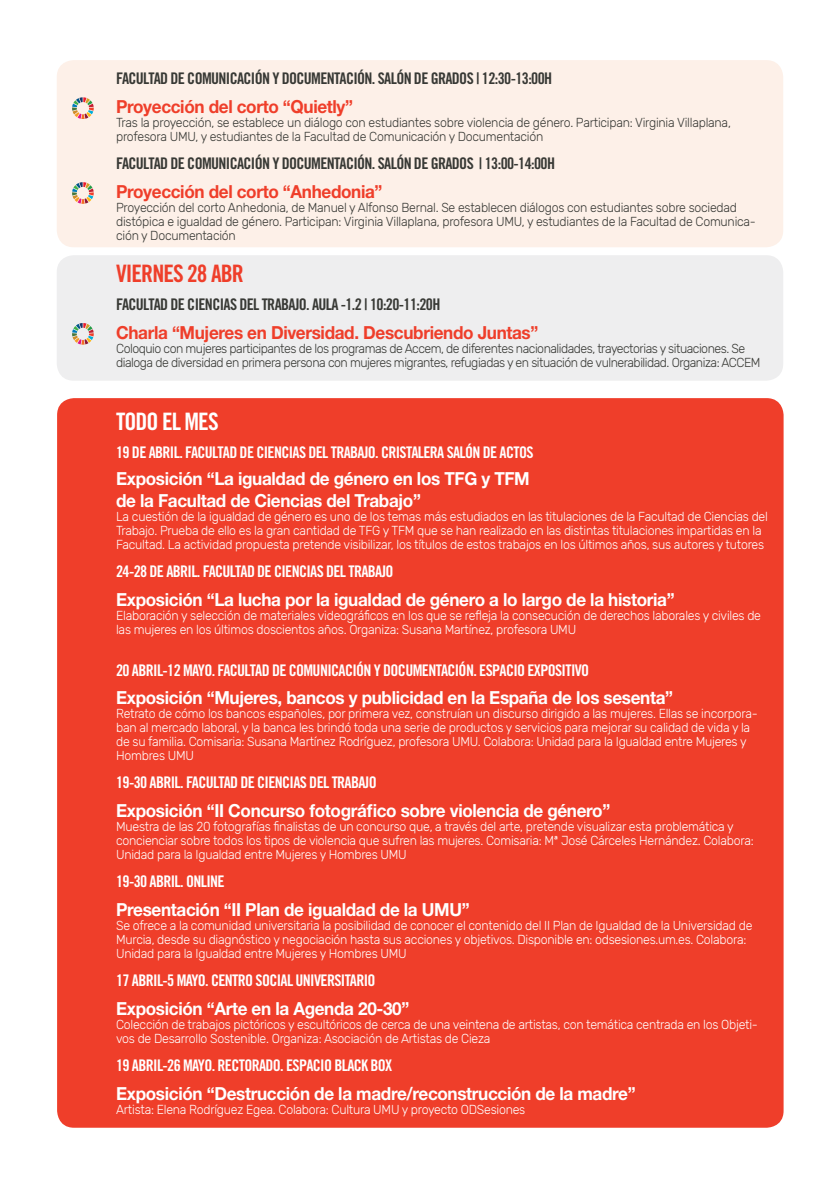
<style>
.page{position:relative;width:840px;height:1191px;background:#fff}
.page>*{position:absolute;margin:0;border:0;box-sizing:border-box;transform-origin:0 0}
.t1{font:24px "Trade Gothic LT Std Bd Cn 20";letter-spacing:-.04em;color:#ef3e2a}
.t2{font:24px "Trade Gothic LT Std Bd Cn 20";letter-spacing:-.04em;color:#fff}
.t3{font:700 18px/22px "Helvetica Neue LT Std";letter-spacing:-.02em;color:#fff;scale:.95 1}
.t4{font:700 18px "Helvetica Neue LT Std";letter-spacing:-.02em;color:#ef3e2a;scale:.95 1}
.t5{font:16px "Trade Gothic LT Std Bd Cn 20";letter-spacing:-.04em;color:#fff}
.t6{font:16px "Trade Gothic LT Std Bd Cn 20";letter-spacing:-.04em;color:#383935}
.t7{font:300 13px/14px "Rubik";letter-spacing:-.02em;color:#fff;scale:.95 1}
.t8{font:300 13px/14px "Rubik";letter-spacing:-.02em;color:#383935;scale:.95 1}
.t9{font:300 13px/14px "Rubik";letter-spacing:-.04em;color:#383935;scale:.95 1}
</style>
<div class="page">
<div style="left:57px;top:60px;width:725px;height:187px;background:#fdf0e8;border-radius:17px"></div>
<div style="left:57px;top:255px;width:725px;height:126px;background:#eeeeef;border-radius:17px"></div>
<svg style="left:72px;top:97px;width:22px;height:22px"></svg>
<svg style="left:72px;top:182px;width:22px;height:22px"></svg>
<svg style="left:72px;top:323px;width:22px;height:22px"></svg>
<div style="left:57px;top:398px;width:726px;height:729px;background:#ef3e2a;border-radius:17px"></div>
<p class="t6" style="left:116px;top:69px;width:437px">FACULTAD DE COMUNICACIÓN Y DOCUMENTACIÓN. SALÓN DE GRADOS | 12:30-13:00H</p>
<h2 class="t4" style="left:116px;top:95px;width:251px">Proyección del corto “Quietly”</h2>
<p class="t8" style="left:116px;top:116px;width:648px">Tras la proyección, se establece un diálogo con estudiantes sobre violencia de género. Participan: Virginia Villaplana, profesora UMU, y estudiantes de la Facultad de Comunicación y Documentación</p>
<p class="t6" style="left:116px;top:154px;width:440px">FACULTAD DE COMUNICACIÓN Y DOCUMENTACIÓN. SALÓN DE GRADOS | 13:00-14:00H</p>
<h2 class="t4" style="left:116px;top:180px;width:282px">Proyección del corto “Anhedonia”</h2>
<p class="t8" style="left:116px;top:201px;width:674px">Proyección del corto Anhedonia, de Manuel y Alfonso Bernal. Se establecen diálogos con estudiantes sobre sociedad distópica e igualdad de género. Participan: Virginia Villaplana, profesora UMU, y estudiantes de la Facultad de Comunica&shy;ción y Documentación</p>
<h1 class="t1" style="left:116px;top:259px;width:129px">VIERNES 28 ABR</h1>
<p class="t6" style="left:116px;top:294px;width:325px">FACULTAD DE CIENCIAS DEL TRABAJO. AULA -1.2 | 10:20-11:20H</p>
<h2 class="t4" style="left:116px;top:321px;width:446px">Charla “Mujeres en Diversidad. Descubriendo Juntas”</h2>
<p class="t9" style="left:116px;top:341px;width:679px">Coloquio con mujeres participantes de los programas de Accem, de diferentes nacionalidades, trayectorias y situaciones. Se dialoga de diversidad en primera persona con mujeres migrantes, refugiadas y en situación de vulnerabilidad. Organiza: ACCEM</p>
<h1 class="t2" style="left:116px;top:407px;width:104px">TODO EL MES</h1>
<p class="t5" style="left:116px;top:442px;width:418px">19 DE ABRIL. FACULTAD DE CIENCIAS DEL TRABAJO. CRISTALERA SALÓN DE ACTOS</p>
<h2 class="t3" style="left:116px;top:467px;width:436px">Exposición “La igualdad de género en los TFG y TFM de la Facultad de Ciencias del Trabajo”</h2>
<p class="t7" style="left:116px;top:509px;width:687px">La cuestión de la igualdad de género es uno de los temas más estudiados en las titulaciones de la Facultad de Ciencias del<br>Trabajo. Prueba de ello es la gran cantidad de TFG y TFM que se han realizado en las distintas titulaciones impartidas en la<br>Facultad. La actividad propuesta pretende visibilizar, los títulos de estos trabajos en los últimos años, sus autores y tutores</p>
<p class="t5" style="left:116px;top:561px;width:279px">24-28 DE ABRIL. FACULTAD DE CIENCIAS DEL TRABAJO</p>
<h2 class="t3" style="left:116px;top:588px;width:589px">Exposición “La lucha por la igualdad de género a lo largo de la historia”</h2>
<p class="t7" style="left:116px;top:608px;width:680px">Elaboración y selección de materiales videográficos en los que se refleja la consecución de derechos laborales y civiles de las mujeres en los últimos doscientos años. Organiza: Susana Martínez, profesora UMU</p>
<p class="t5" style="left:116px;top:660px;width:474px">20 ABRIL-12 MAYO. FACULTAD DE COMUNICACIÓN Y DOCUMENTACIÓN. ESPACIO EXPOSITIVO</p>
<h2 class="t3" style="left:116px;top:686px;width:587px">Exposición “Mujeres, bancos y publicidad en la España de los sesenta”</h2>
<p class="t7" style="left:116px;top:707px;width:676px">Retrato de cómo los bancos españoles, por primera vez, construían un discurso dirigido a las mujeres. Ellas se incorpora&shy;ban al mercado laboral, y la banca les brindó toda una serie de productos y servicios para mejorar su calidad de vida y la de su familia. Comisaria: Susana Martínez Rodríguez, profesora UMU. Colabora: Unidad para la Igualdad entre Mujeres y Hombres UMU</p>
<p class="t5" style="left:116px;top:773px;width:262px">19-30 ABRIL. FACULTAD DE CIENCIAS DEL TRABAJO</p>
<h2 class="t3" style="left:116px;top:799px;width:521px">Exposición “II Concurso fotográfico sobre violencia de género”</h2>
<p class="t7" style="left:116px;top:820px;width:672px">Muestra de las 20 fotografías finalistas de un concurso que, a través del arte, pretende visualizar esta problemática y concienciar sobre todos los tipos de violencia que sufren las mujeres. Comisaria: Mª José Cárceles Hernández. Colabora:<br>Unidad para la Igualdad entre Mujeres y Hombres UMU</p>
<p class="t5" style="left:116px;top:872px;width:110px">19-30 ABRIL. ONLINE</p>
<h2 class="t3" style="left:116px;top:898px;width:373px">Presentación “II Plan de igualdad de la UMU”</h2>
<p class="t7" style="left:116px;top:919px;width:671px">Se ofrece a la comunidad universitaria la posibilidad de conocer el contenido del II Plan de Igualdad de la Universidad de<br>Murcia, desde su diagnóstico y negociación hasta sus acciones y objetivos. Disponible en: odsesiones.um.es. Colabora:<br>Unidad para la Igualdad entre Mujeres y Hombres UMU</p>
<p class="t5" style="left:116px;top:970px;width:261px">17 ABRIL-5 MAYO. CENTRO SOCIAL UNIVERSITARIO</p>
<h2 class="t3" style="left:116px;top:997px;width:310px">Exposición “Arte en la Agenda 20-30”</h2>
<p class="t7" style="left:116px;top:1017px;width:676px">Colección de trabajos pictóricos y escultóricos de cerca de una veintena de artistas, con temática centrada en los Objeti&shy;vos de Desarrollo Sostenible. Organiza: Asociación de Artistas de Cieza</p>
<p class="t5" style="left:116px;top:1055px;width:277px">19 ABRIL-26 MAYO. RECTORADO. ESPACIO BLACK BOX</p>
<h2 class="t3" style="left:116px;top:1082px;width:548px">Exposición “Destrucción de la madre/reconstrucción de la madre”</h2>
<p class="t7" style="left:116px;top:1102px;width:432px">Artista: Elena Rodríguez Egea. Colabora: Cultura UMU y proyecto ODSesiones</p>
</div>
